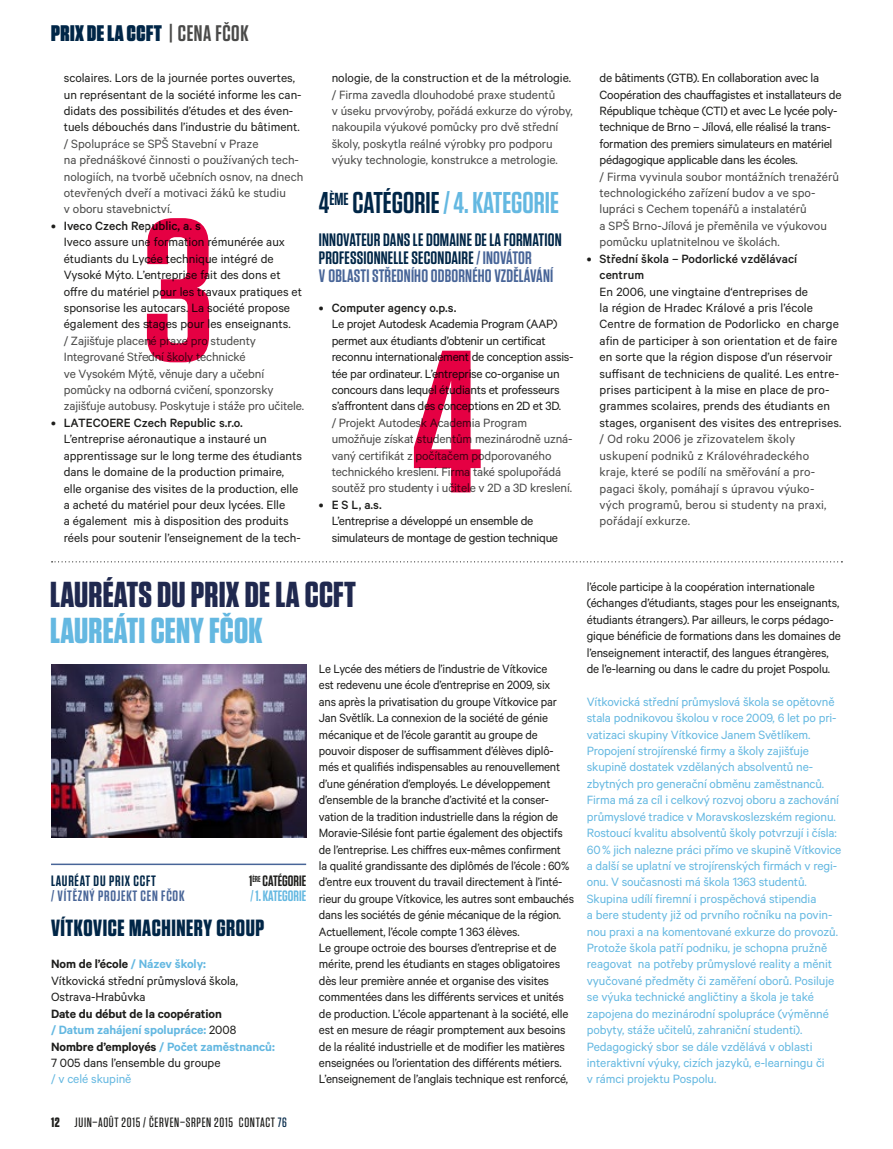
<style>
.page{position:relative;width:893px;height:1149px;background:#fff}
.page>*{position:absolute;margin:0;border:0;box-sizing:border-box;transform-origin:0 0}
.t1{font:600 202.35px "Tungsten";color:#e50043}
.t2{font:700 36px "Tungsten";letter-spacing:.005em;color:#20294f}
.t3{font:700 36px "Tungsten";letter-spacing:.005em;color:#64b8e1}
.t4{font:600 30px "Tungsten";color:#64b8e1}
.t5{font:700 23.4px "Tungsten";letter-spacing:.025em;color:#002647}
.t6{font:900 22.5px "Tungsten";letter-spacing:.025em;color:#002647}
.t7{font:600 18px/18px "Tungsten";letter-spacing:.01em;color:#002647}
.t8{font:600 15px/15px "Tungsten";color:#64b8e1}
.t9{font:600 15px "Tungsten";letter-spacing:.05em;color:#486598}
.t10{font:600 15px "Tungsten";letter-spacing:.05em;color:#002647}
.t11{font:13.5px/16.4px "Calibre";letter-spacing:-.015em;color:#1d1d1b}
.t12{font:13.5px/16.4px "Calibre";letter-spacing:-.015em;color:#1d1d1b;scale:.96 1}
.t13{font:13.5px/16.4px "Calibre";letter-spacing:-.005em;color:#4a4a49}
.t14{font:13.5px/16.4px "Calibre";letter-spacing:-.01em;color:#64b8e1}
.t15{font:13.5px/16.4px "Calibre";letter-spacing:.005em;color:#1d1d1b}
.t16{font:500 13.5px/16.4px "Calibre";color:#1d1d1b}
.t17{font:600 13.5px/16.4px "Calibre";letter-spacing:-.005em;color:#64b8e1}
.t18{font:500 13.5px "Tungsten";letter-spacing:.05em;color:#1d1d1b}
.s1{font-weight:700;color:#4a4a49}
.s2{font-weight:600;color:#4a4a49}
.s3{color:#002647}
.s4{color:#486598}
.s5{font-weight:600}
.s6{font-weight:600;color:#64b8e1}
.s7{color:#1d1d1b}
.s8{font-weight:400;color:#1d1d1b}
.s9{font-weight:500}
.s10{font-weight:700}
</style>
<div class="page">
<hr style="left:51px;top:863px;width:255px;height:1px;background:#486598">
<svg style="left:52px;top:561px;width:790px;height:1px"></svg>
<img style="left:51px;top:664px;width:255px;height:172px">
<h3 class="t6" style="left:51px;top:20px;width:199px">PRIX DE LA CCFT <span class="s1">|</span> <span class="s2">CENA FČOK</span></h3>
<p class="t11" style="left:64px;top:69px;width:239px">scolaires. Lors de la journée portes ouvertes, un représentant de la société informe les can&shy;didats des possibilités d’études et des éven&shy;tuels débouchés dans l’industrie du bâtiment.</p>
<p class="t13" style="left:64px;top:135px;width:241px">/ Spolupráce se SPŠ Stavební v Praze<br>na přednáškové činnosti o používaných tech&shy;nologiích, na tvorbě učebních osnov, na dnech otevřených dveří a motivaci žáků ke studiu<br>v oboru stavebnictví.</p>
<p class="t16" style="left:51px;top:217px;width:151px">• Iveco Czech Republic, a. s</p>
<p class="t11" style="left:64px;top:233px;width:240px">Iveco assure une formation rémunérée aux étudiants du Lycée technique intégré de Vysoké Mýto. L’entreprise fait des dons et offre du matériel pour les travaux pratiques et sponsorise les autocars. La société propose également des stages pour les enseignants.</p>
<p class="t13" style="left:64px;top:332px;width:242px">/ Zajišťuje placené praxe pro studenty Integrované Střední školy technické<br>ve Vysokém Mýtě, věnuje dary a učební pomůcky na odborná cvičení, sponzorsky zajišťuje autobusy. Poskytuje i stáže pro učitele.</p>
<p class="t16" style="left:51px;top:414px;width:193px">• LATECOERE Czech Republic s.r.o.</p>
<p class="t11" style="left:64px;top:430px;width:240px">L’entreprise aéronautique a instauré un apprentissage sur le long terme des étudiants dans le domaine de la production primaire, elle organise des visites de la production, elle a acheté du matériel pour deux lycées. Elle<br>a également mis à disposition des produits réels pour soutenir l’enseignement de la tech-</p>
<h1 class="t1" style="left:142px;top:184px;width:74px">3</h1>
<p class="t11" style="left:332px;top:69px;width:241px">nologie, de la construction et de la métrologie.</p>
<p class="t13" style="left:332px;top:86px;width:243px">/ Firma zavedla dlouhodobé praxe studentů<br>v úseku prvovýroby, pořádá exkurze do výroby, nakoupila výukové pomůcky pro dvě střední školy, poskytla reálné výrobky pro podporu výuky technologie, konstrukce a metrologie.</p>
<h3 class="t4" style="left:319px;top:187px;width:242px"><span class="s3">4</span><sup>ÈME</sup> <span class="s3">CATÉGORIE</span>/ 4. KATEGORIE</h3>
<h3 class="t7" style="left:319px;top:231px;width:244px">INNOVATEUR DANS LE DOMAINE DE LA FORMATION<br>PROFESSIONNELLE SECONDAIRE<span class="s4">/ INOVÁTOR<br>V OBLASTI STŘEDNÍHO ODBORNÉHO VZDĚLÁVÁNÍ</span></h3>
<p class="t16" style="left:319px;top:299px;width:139px">• Computer agency o.p.s.</p>
<p class="t11" style="left:332px;top:315px;width:243px">Le projet Autodesk Academia Program (AAP) permet aux étudiants d’obtenir un certificat reconnu internationalement de conception assis&shy;tée par ordinateur. L’entreprise co-organise un concours dans lequel étudiants et professeurs s’affrontent dans des conceptions en 2D et 3D.</p>
<p class="t13" style="left:332px;top:414px;width:242px">/ Projekt Autodesk Academia Program umožňuje získat studentům mezinárodně uzná&shy;vaný certifikát z počítačem podporovaného technického kreslení. Firma také spolupořádá soutěž pro studenty i učitele v 2D a 3D kreslení.</p>
<p class="t16" style="left:319px;top:496px;width:64px">• E S L, a.s.</p>
<p class="t11" style="left:332px;top:512px;width:228px">L’entreprise a développé un ensemble de simulateurs de montage de gestion technique</p>
<h1 class="t1" style="left:411px;top:315px;width:72px">4</h1>
<h2 class="t2" style="left:50px;top:575px;width:307px">LAURÉATS DU PRIX DE LA CCFT</h2>
<h2 class="t3" style="left:50px;top:611px;width:214px">LAUREÁTI CENY FČOK</h2>
<p class="t10" style="left:51px;top:873px;width:106px">LAURÉAT DU PRIX CCFT</p>
<p class="t9" style="left:51px;top:888px;width:135px">/ VÍTĚZNÝ PROJEKT CEN FČOK</p>
<h3 class="t5" style="left:51px;top:914px;width:215px">VÍTKOVICE MACHINERY GROUP</h3>
<p class="t11" style="left:51px;top:955px;width:189px"><span class="s5">Nom de l’école</span> <span class="s6">/ Název školy:<br></span>Vítkovická střední průmyslová škola,<br>Ostrava-Hrabůvka</p>
<p class="t17" style="left:51px;top:1004px;width:225px"><span class="s7">Date du début de la coopération<br></span>/ Datum zahájení spolupráce: <span class="s8">2008<br></span><span class="s7">Nombre d’employés</span> / Počet zaměstnanců:<br><span class="s8">7 005 dans l’ensemble du groupe</span></p>
<p class="t14" style="left:51px;top:1070px;width:82px">/ v celé skupině</p>
<p class="t8" style="left:249px;top:873px;width:59px"><span class="s7">1</span><sup>ÈRE</sup> <span class="s7">CATÉGORIE </span><span class="s9">/</span> 1. KATEGORIE</p>
<p class="t18" style="left:51px;top:1114px;width:237px"><span class="s10">12</span> JUIN–AOÛT 2015 / ČERVEN–SRPEN 2015 CONTACT <span class="s3">76</span></p>
<p class="t12" style="left:319px;top:660px;width:267px">Le Lycée des métiers de l’industrie de Vítkovice<br>est redevenu une école d’entreprise en 2009, six<br>ans après la privatisation du groupe Vítkovice par Jan Světlík. La connexion de la société de génie mécanique et de l’école garantit au groupe de pouvoir disposer de suffisamment d’élèves diplô&shy;més et qualifiés indispensables au renouvellement d’une génération d’employés. Le développement d’ensemble de la branche d’activité et la conser&shy;vation de la tradition industrielle dans la région de Moravie-Silésie font partie également des objectifs de l’entreprise. Les chiffres eux-mêmes confirment<br>la qualité grandissante des diplômés de l’école : 60% d’entre eux trouvent du travail directement à l’inté&shy;rieur du groupe Vítkovice, les autres sont embauchés dans les sociétés de génie mécanique de la région.<br>Actuellement, l’école compte 1 363 élèves.<br>Le groupe octroie des bourses d’entreprise et de mérite, prend les étudiants en stages obligatoires dès leur première année et organise des visites commentées dans les différents services et unités de production. L’école appartenant à la société, elle est en mesure de réagir promptement aux besoins de la réalité industrielle et de modifier les matières enseignées ou l’orientation des différents métiers.<br>L’enseignement de l’anglais technique est renforcé,</p>
<p class="t11" style="left:600px;top:69px;width:244px">de bâtiments (GTB). En collaboration avec la Coopération des chauffagistes et installateurs de République tchèque (CTI) et avec Le lycée poly&shy;technique de Brno – Jílová, elle réalisé la trans&shy;formation des premiers simulateurs en matériel pédagogique applicable dans les écoles.</p>
<p class="t13" style="left:600px;top:168px;width:241px">/ Firma vyvinula soubor montážních trenažérů technologického zařízení budov a ve spo&shy;lupráci s Cechem topenářů a instalatérů<br>a SPŠ Brno-Jílová je přeměnila ve výukovou pomůcku uplatnitelnou ve školách.</p>
<p class="t16" style="left:600px;top:250px;width:199px;text-indent:-13px">• Střední škola – Podorlické vzdělávací centrum</p>
<p class="t15" style="left:600px;top:282px;width:243px">En 2006, une vingtaine d‘entreprises de<br>la région de Hradec Králové a pris l’école Centre de formation de Podorlicko en charge afin de participer à son orientation et de faire en sorte que la région dispose d’un réservoir suffisant de techniciens de qualité. Les entre&shy;prises participent à la mise en place de pro&shy;grammes scolaires, prends des étudiants en stages, organisent des visites des entreprises.</p>
<p class="t13" style="left:600px;top:430px;width:228px">/ Od roku 2006 je zřizovatelem školy uskupení podniků z Královéhradeckého kraje, které se podílí na směřování a pro&shy;pagaci školy, pomáhají s úpravou výuko&shy;vých programů, berou si studenty na praxi, pořádají exkurze.</p>
<p class="t11" style="left:587px;top:578px;width:256px">l’école participe à la coopération internationale (échanges d’étudiants, stages pour les enseignants, étudiants étrangers). Par ailleurs, le corps pédago&shy;gique bénéficie de formations dans les domaines de l’enseignement interactif, des langues étrangères, de l’e-learning ou dans le cadre du projet Pospolu.</p>
<p class="t14" style="left:587px;top:692px;width:256px">Vítkovická střední průmyslová škola se opětovně stala podnikovou školou v roce 2009, 6 let po pri&shy;vatizaci skupiny Vítkovice Janem Světlíkem.<br>Propojení strojírenské firmy a školy zajišťuje skupině dostatek vzdělaných absolventů ne&shy;zbytných pro generační obměnu zaměstnanců.<br>Firma má za cíl i celkový rozvoj oboru a zachování průmyslové tradice v Moravskoslezském regionu.<br>Rostoucí kvalitu absolventů školy potvrzují i čísla:<br>60% jich nalezne práci přímo ve skupině Vítkovice a další se uplatní ve strojírenských firmách v regi&shy;onu. V současnosti má škola 1363 studentů.<br>Skupina udílí firemní i prospěchová stipendia<br>a bere studenty již od prvního ročníku na povin&shy;nou praxi a na komentované exkurze do provozů.<br>Protože škola patří podniku, je schopna pružně reagovat na potřeby průmyslové reality a měnit vyučované předměty či zaměření oborů. Posiluje se výuka technické angličtiny a škola je také zapojena do mezinárodní spolupráce (výměnné pobyty, stáže učitelů, zahraniční studenti).<br>Pedagogický sbor se dále vzdělává v oblasti interaktivní výuky, cizích jazyků, e-learningu či<br>v rámci projektu Pospolu.</p>
</div>
